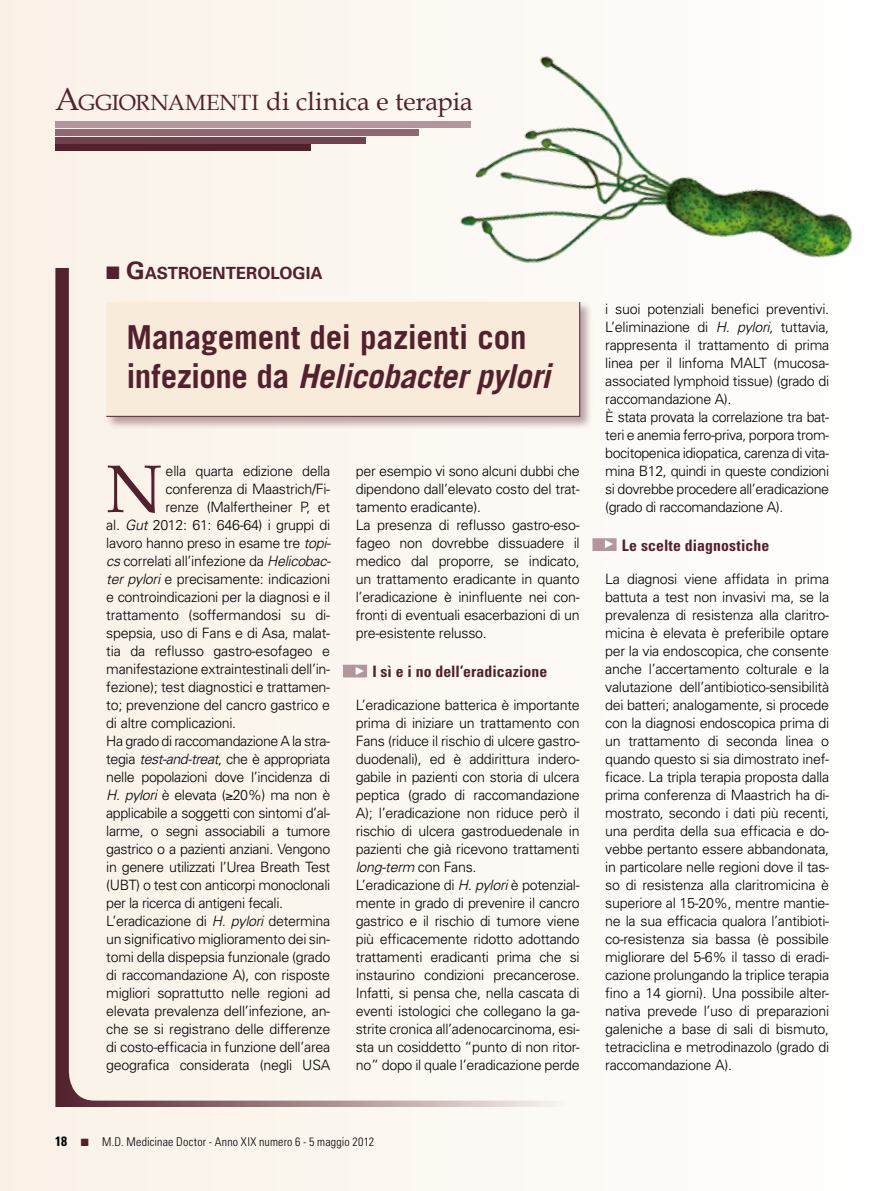
<style>
.page{position:relative;width:893px;height:1191px;background:#fff}
.page>*{position:absolute;margin:0;border:0;box-sizing:border-box;transform-origin:0 0}
.t1{font:67.2px "Book Antiqua";color:#53202d}
.t2{font:700 33px/39px "Trade Gothic";letter-spacing:-.005em;color:#53202d}
.t3{font:25.5px "Book Antiqua";color:#53202d}
.t4{font:700 16.8px "Univers";color:#53202d}
.t5{font:700 condensed 15.75px "Univers";letter-spacing:.005em;color:#53202d}
.t6{font:300 14.25px/18px "Univers";letter-spacing:-.02em;color:#000}
.t7{font:300 condensed 12px "Univers";letter-spacing:.015em;color:#000}
.s1{font-size:31.5px}
.s2{font-size:22.05px}
.s3{font-size:24px}
.s4{font-style:italic}
.s5{font-weight:700;font-size:13.5px}
.s6{color:#53202d}
</style>
<div class="page">
<div style="left:0;top:0;width:893px;height:1191px;background:linear-gradient(to right,#f9f0e5,#fff)"></div>
<div style="left:55px;top:268px;width:513px;height:839px;background:#fbf6ee"></div>
<div style="left:55px;top:145px;width:255px;height:6px;background:#53202d"></div>
<div style="left:55px;top:137px;width:311px;height:6px;background:#71414d"></div>
<div style="left:55px;top:129px;width:364px;height:7px;background:#916872"></div>
<div style="left:55px;top:122px;width:416px;height:6px;background:#b2969c"></div>
<div style="left:343px;top:664px;width:24px;height:13px;background:#b2969c"></div>
<div style="left:592px;top:538px;width:25px;height:13px;background:#b2969c"></div>
<div style="left:105px;top:301px;width:488px;height:129px;background:#53202d;opacity:.4"></div>
<div style="left:106px;top:301px;width:474px;height:116px;background:#f8ebd9"></div>
<img style="left:446px;top:29px;width:438px;height:316px">
<h3 class="t3" style="left:55px;top:86px;width:419px"><span class="s1">A</span><span class="s2">GGIORNAMENTI</span> di clinica e terapia</h3>
<p class="t4" style="left:106px;top:262px;width:218px">■ <span class="s3">G</span>ASTROENTEROLOGIA</p>
<h2 class="t2" style="left:126px;top:317px;width:425px">Management dei pazienti con infezione da <span class="s4">Helicobacter pylori</span></h2>
<h1 class="t1" style="left:106px;top:447px;width:57px">N</h1>
<p class="t6" style="left:166px;top:461px;width:166px">ella quarta edizione della</p>
<p class="t6" style="left:166px;top:479px;width:166px">conferenza di Maastrich/Fi-</p>
<p class="t6" style="left:166px;top:497px;width:166px">renze (Malfertheiner P, et</p>
<p class="t6" style="left:106px;top:515px;width:225px">al. <span class="s4">Gut</span> 2012: 61: 646-64) i gruppi di</p>
<p class="t6" style="left:106px;top:533px;width:226px">lavoro hanno preso in esame tre <span class="s4">topi-</span></p>
<p class="t6" style="left:106px;top:551px;width:226px"><span class="s4">cs</span> correlati all’infezione da <span class="s4">Helicobac-</span></p>
<p class="t6" style="left:106px;top:569px;width:225px"><span class="s4">ter pylori</span> e precisamente: indicazioni</p>
<p class="t6" style="left:106px;top:587px;width:225px">e controindicazioni per la diagnosi e il</p>
<p class="t6" style="left:106px;top:605px;width:225px">trattamento (soffermandosi su di-</p>
<p class="t6" style="left:106px;top:623px;width:225px">spepsia, uso di Fans e di Asa, malat-</p>
<p class="t6" style="left:106px;top:641px;width:225px">tia da reflusso gastro-esofageo e</p>
<p class="t6" style="left:106px;top:659px;width:225px">manifestazione extraintestinali dell’in-</p>
<p class="t6" style="left:106px;top:677px;width:225px">fezione); test diagnostici e trattamen-</p>
<p class="t6" style="left:106px;top:695px;width:225px">to; prevenzione del cancro gastrico e</p>
<p class="t6" style="left:106px;top:713px;width:131px">di altre complicazioni.</p>
<p class="t6" style="left:106px;top:731px;width:225px">Ha grado di raccomandazione A la stra-</p>
<p class="t6" style="left:106px;top:749px;width:225px">tegia <span class="s4">test-and-treat</span>, che è appropriata</p>
<p class="t6" style="left:106px;top:767px;width:225px">nelle popolazioni dove l’incidenza di</p>
<p class="t6" style="left:106px;top:785px;width:225px"><span class="s4">H. pylori</span> è elevata (≥20%) ma non è</p>
<p class="t6" style="left:106px;top:803px;width:225px">applicabile a soggetti con sintomi d’al-</p>
<p class="t6" style="left:106px;top:821px;width:225px">larme, o segni associabili a tumore</p>
<p class="t6" style="left:106px;top:839px;width:225px">gastrico o a pazienti anziani. Vengono</p>
<p class="t6" style="left:106px;top:857px;width:225px">in genere utilizzati l’Urea Breath Test</p>
<p class="t6" style="left:106px;top:875px;width:225px">(UBT) o test con anticorpi monoclonali</p>
<p class="t6" style="left:106px;top:893px;width:178px">per la ricerca di antigeni fecali.</p>
<p class="t6" style="left:106px;top:911px;width:225px">L’eradicazione di <span class="s4">H. pylori</span> determina</p>
<p class="t6" style="left:106px;top:929px;width:225px">un significativo miglioramento dei sin-</p>
<p class="t6" style="left:106px;top:947px;width:225px">tomi della dispepsia funzionale (grado</p>
<p class="t6" style="left:106px;top:965px;width:225px">di raccomandazione A), con risposte</p>
<p class="t6" style="left:106px;top:983px;width:225px">migliori soprattutto nelle regioni ad</p>
<p class="t6" style="left:106px;top:1001px;width:225px">elevata prevalenza dell’infezione, an-</p>
<p class="t6" style="left:106px;top:1019px;width:225px">che se si registrano delle differenze</p>
<p class="t6" style="left:106px;top:1037px;width:225px">di costo-efficacia in funzione dell’area</p>
<p class="t6" style="left:106px;top:1055px;width:225px">geografica considerata (negli USA</p>
<p class="t6" style="left:356px;top:461px;width:225px">per esempio vi sono alcuni dubbi che dipendono dall’elevato costo del trat&shy;tamento eradicante).<br>La presenza di reflusso gastro-eso&shy;fageo non dovrebbe dissuadere il medico dal proporre, se indicato, un trattamento eradicante in quanto l’eradicazione è ininfluente nei con&shy;fronti di eventuali esacerbazioni di un pre-esistente relusso.</p>
<p class="t5" style="left:356px;top:662px;width:193px"><sup>¼</sup> I sì e i no dell’eradicazione</p>
<p class="t6" style="left:356px;top:695px;width:225px">L’eradicazione batterica è importante prima di iniziare un trattamento con Fans (riduce il rischio di ulcere gastro&shy;duodenali), ed è addirittura indero&shy;gabile in pazienti con storia di ulcera peptica (grado di raccomandazione A); l’eradicazione non riduce però il rischio di ulcera gastroduedenale in pazienti che già ricevono trattamenti <span class="s4">long-term</span> con Fans.<br>L’eradicazione di <span class="s4">H. pylori</span> è potenzial&shy;mente in grado di prevenire il cancro gastrico e il rischio di tumore viene più efficacemente ridotto adottando trattamenti eradicanti prima che si instaurino condizioni precancerose.<br>Infatti, si pensa che, nella cascata di eventi istologici che collegano la ga&shy;strite cronica all’adenocarcinoma, esi&shy;sta un cosiddetto “punto di non ritor&shy;no” dopo il quale l’eradicazione perde</p>
<p class="t7" style="left:55px;top:1135px;width:320px"><span class="s5">18</span> <span class="s6">■</span> M.D. Medicinae Doctor - Anno XIX numero 6 - 5 maggio 2012</p>
<p class="t6" style="left:605px;top:299px;width:225px">i suoi potenziali benefici preventivi.<br>L’eliminazione di <span class="s4">H. pylori</span>, tuttavia, rappresenta il trattamento di prima linea per il linfoma MALT (mucosa&shy;associated lymphoid tissue) (grado di raccomandazione A).<br>È stata provata la correlazione tra bat&shy;teri e anemia ferro-priva, porpora trom&shy;bocitopenica idiopatica, carenza di vita&shy;mina B12, quindi in queste condizioni si dovrebbe procedere all’eradicazione (grado di raccomandazione A).</p>
<p class="t5" style="left:605px;top:535px;width:166px"><sup>¼</sup> Le scelte diagnostiche</p>
<p class="t6" style="left:605px;top:569px;width:225px;text-align:justify">La diagnosi viene affidata in prima battuta a test non invasivi ma, se la prevalenza di resistenza alla claritro&shy;micina è elevata è preferibile optare per la via endoscopica, che consente anche l’accertamento colturale e la valutazione dell’antibiotico-sensibilità dei batteri; analogamente, si procede con la diagnosi endoscopica prima di un trattamento di seconda linea o quando questo si sia dimostrato inef&shy;ficace. La tripla terapia proposta dalla prima conferenza di Maastrich ha di&shy;mostrato, secondo i dati più recenti, una perdita della sua efficacia e do&shy;vebbe pertanto essere abbandonata, in particolare nelle regioni dove il tas&shy;so di resistenza alla claritromicina è superiore al 15-20%, mentre mantie&shy;ne la sua efficacia qualora l’antibioti&shy;co-resistenza sia bassa (è possibile migliorare del 5-6% il tasso di eradi&shy;cazione prolungando la triplice terapia fino a 14 giorni). Una possibile alter&shy;nativa prevede l’uso di preparazioni galeniche a base di sali di bismuto, tetraciclina e metrodinazolo (grado di raccomandazione A).</p>
</div>
